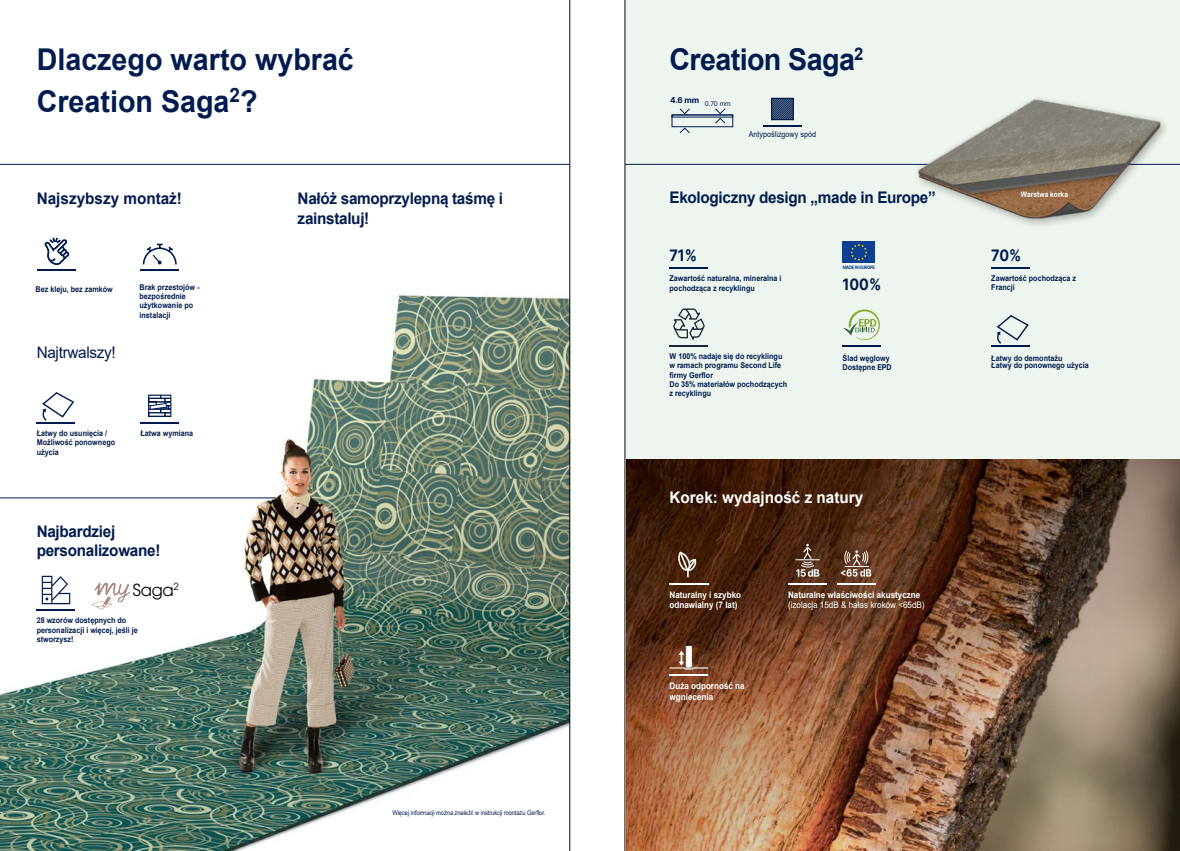
<style>
.page{position:relative;width:1180px;height:851px;background:#fff}
.page>*{position:absolute;margin:0;border:0;box-sizing:border-box;transform-origin:0 0}
.t1{font:700 30px/41.4px "Arial";color:#021c4f;scale:.96 1}
.t2{font:700 30px "Arial";letter-spacing:-.02em;color:#021c4f;scale:.96 1}
.t3{font:16.6px "Avant Garde";color:#000}
.t4{font:700 16px/19.2px "Arial";letter-spacing:-.02em;color:#021c4f;scale:.96 1}
.t5{font:700 16px "Arial";color:#fff;scale:.96 1}
.t6{font:700 16px "Arial";color:#021c4f;scale:.96 1}
.t7{font:16px "Arial";letter-spacing:-.02em;color:#021c4f;scale:.96 1}
.t8{font:700 15.8px "Inter";color:#021c4f;scale:.9 1}
.t9{font:700 9px/10.5px "Arial";color:#fff;scale:.9 1}
.t10{font:9px "Arial";color:#fff;scale:.9 1}
.t11{font:700 8px/9.2px "Arial";color:#021c4f;scale:.9 1}
.t12{font:700 8px/9.2px "Arial";color:#021c4f;scale:.9 1}
.t13{font:8px "Arial";color:#021c4f;scale:.9 1}
.t14{font:700 7.6px "Arial";color:#fff;scale:.88 1}
.t15{font:6.5px "Arial";letter-spacing:-.01em;color:#021c4f;scale:.88 1}
.t16{font:6.5px "Inter";color:#021c4f}
.t17{font:700 4.6px "Inter";letter-spacing:-.05em;color:#0f3f93;scale:.9 1}
.s1{font-family:"Inter"}
</style>
<div class="page">
<div style="left:626px;top:0;width:554px;height:850px;background:#edf5ee"></div>
<hr style="left:669px;top:267px;width:39px;height:1px;background:#021c4f">
<hr style="left:625px;top:164px;width:555px;height:1px;background:#021c4f">
<hr style="left:991px;top:267px;width:39px;height:1px;background:#021c4f">
<hr style="left:842px;top:345px;width:39px;height:2px;background:#021c4f">
<hr style="left:669px;top:345px;width:39px;height:2px;background:#1c283c">
<svg style="left:673px;top:308px;width:31px;height:32px"></svg>
<svg style="left:996px;top:315px;width:33px;height:29px"></svg>
<hr style="left:991px;top:345px;width:39px;height:2px;background:#021c4f">
<svg style="left:843px;top:309px;width:37px;height:31px"></svg>
<div style="left:671px;top:114px;width:62px;height:13px;border:1px solid #021c4f"></div>
<div style="left:671px;top:114px;width:62px;height:3px;border:1px solid #021c4f"></div>
<svg style="left:679px;top:108px;width:11px;height:6px"></svg>
<svg style="left:714px;top:108px;width:12px;height:16px"></svg>
<svg style="left:679px;top:127px;width:11px;height:7px"></svg>
<hr style="left:763px;top:125px;width:39px;height:2px;background:#021c4f">
<svg style="left:773px;top:100px;width:19px;height:18px"></svg>
<div style="left:771px;top:98px;width:23px;height:22px;border:1px solid #021c4f"></div>
<div style="left:842px;top:241px;width:33px;height:22px;background:#0f3f93"></div>
<svg style="left:850px;top:244px;width:17px;height:16px"></svg>
<img style="left:903px;top:98px;width:277px;height:127px">
<img style="left:626px;top:459px;width:554px;height:391px">
<hr style="left:669px;top:582px;width:39px;height:2px;background:#fff">
<svg style="left:676px;top:551px;width:21px;height:26px"></svg>
<svg style="left:669px;top:645px;width:39px;height:24px"></svg>
<hr style="left:669px;top:674px;width:39px;height:2px;background:#fff">
<hr style="left:788px;top:582px;width:39px;height:2px;background:#fff">
<svg style="left:795px;top:543px;width:24px;height:33px"></svg>
<hr style="left:837px;top:582px;width:39px;height:2px;background:#fff">
<svg style="left:841px;top:549px;width:30px;height:27px"></svg>
<img style="left:0;top:288px;width:569px;height:562px">
<hr style="left:0;top:497px;width:276px;height:1px;background:#021c4f">
<svg style="left:142px;top:243px;width:35px;height:22px"></svg>
<hr style="left:140px;top:269px;width:39px;height:2px;background:#021c4f">
<svg style="left:45px;top:238px;width:25px;height:27px"></svg>
<hr style="left:37px;top:269px;width:39px;height:2px;background:#021c4f">
<svg style="left:148px;top:394px;width:23px;height:23px"></svg>
<hr style="left:140px;top:422px;width:39px;height:2px;background:#021c4f">
<svg style="left:42px;top:575px;width:28px;height:29px"></svg>
<hr style="left:37px;top:609px;width:38px;height:2px;background:#021c4f">
<hr style="left:0;top:164px;width:570px;height:1px;background:#021c4f">
<svg style="left:91px;top:581px;width:39px;height:28px"></svg>
<svg style="left:41px;top:391px;width:34px;height:30px"></svg>
<hr style="left:37px;top:422px;width:38px;height:2px;background:#021c4f">
<hr style="left:569px;top:0;width:1px;height:850px;background:#000">
<hr style="left:625px;top:0;width:1px;height:850px;background:#000">
<h1 class="t1" style="left:37px;top:39px;width:332px">Dlaczego warto wybrać<br>Creation Saga<sup>2</sup>?</h1>
<h3 class="t6" style="left:37px;top:187px;width:153px">Najszybszy montaż!</h3>
<p class="t12" style="left:36px;top:284px;width:87px">Bez kleju, bez zamków</p>
<p class="t12" style="left:139px;top:282px;width:68px">Brak przestojów - bezpośrednie użytkowanie po instalacji</p>
<h3 class="t7" style="left:37px;top:341px;width:84px">Najtrwalszy!</h3>
<p class="t11" style="left:37px;top:428px;width:89px">Łatwy do usunięcia /<br>Możliwość ponownego użycia</p>
<p class="t11" style="left:140px;top:428px;width:60px">Łatwa wymiana</p>
<h3 class="t4" style="left:37px;top:522px;width:130px">Najbardziej personalizowane!</h3>
<h2 class="t3" style="left:133px;top:580px;width:47px">Saga<sup>2</sup></h2>
<p class="t11" style="left:37px;top:616px;width:114px">28 wzorów dostępnych do personalizacji i więcej, jeśli je stworzysz!</p>
<h3 class="t4" style="left:298px;top:189px;width:215px">Nałóż samoprzylepną taśmę i zainstaluj!</h3>
<p class="t15" style="left:392px;top:808px;width:176px">Więcej informacji można znaleźć w instrukcji montażu Gerflor.</p>
<h1 class="t2" style="left:669px;top:38px;width:204px">Creation Saga<sup>2</sup></h1>
<p class="t16" style="left:670px;top:99px;width:62px"><sup>4.6</sup> <sup>mm</sup> 0.70 mm</p>
<p class="t13" style="left:749px;top:129px;width:76px">Antypoślizgowy spód</p>
<h3 class="t4" style="left:669px;top:188px;width:279px">Ekologiczny design „made in Europe”</h3>
<p class="t14" style="left:1021px;top:189px;width:55px">Warstwa korka</p>
<h3 class="t8" style="left:669px;top:244px;width:32px">71%</h3>
<h3 class="t8" style="left:991px;top:244px;width:35px">70%</h3>
<p class="t11" style="left:669px;top:273px;width:126px;line-height:10.4px">Zawartość naturalna, mineralna i pochodząca z recyklingu</p>
<p class="t11" style="left:669px;top:352px;width:132px">W 100% nadaje się do recyklingu w ramach programu Second Life firmy Gerflor<br>Do 35% materiałów pochodzących z recyklingu</p>
<p class="t17" style="left:842px;top:264px;width:38px">MADE IN EUROPE</p>
<h3 class="t8" style="left:842px;top:272px;width:44px">100%</h3>
<p class="t11" style="left:842px;top:353px;width:56px">Ślad węglowy<br>Dostępne <span class="s1">EPD</span></p>
<h3 class="t5" style="left:669px;top:486px;width:203px">Korek: wydajność z natury</h3>
<p class="t9" style="left:669px;top:589px;width:81px">Naturalny i szybko odnawialny (7 lat)</p>
<p class="t9" style="left:788px;top:589px;width:149px">Naturalne właściwości akustyczne</p>
<p class="t10" style="left:788px;top:598px;width:153px">(izolacja 15dB &amp; hałas kroków &lt;65dB)</p>
<p class="t9" style="left:669px;top:680px;width:85px">Duża odporność na wgniecenia</p>
<p class="t11" style="left:991px;top:273px;width:96px;line-height:9.6px">Zawartość pochodząca z<br>Francji</p>
<p class="t11" style="left:991px;top:354px;width:110px;line-height:7.6px">Łatwy do demontażu<br>Łatwy do ponownego użycia</p>
</div>
